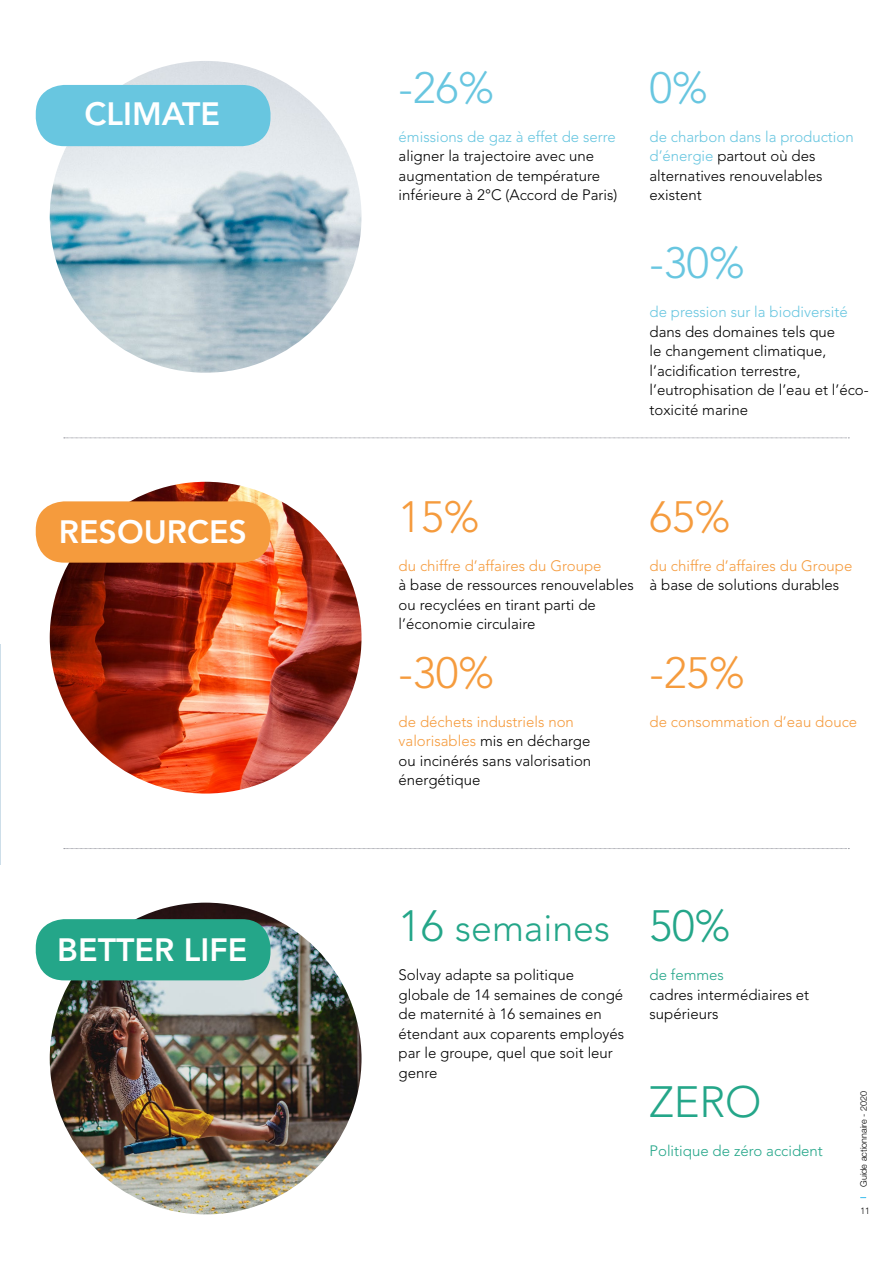
<style>
.page{position:relative;width:893px;height:1263px;background:#fff}
.page>*{position:absolute;margin:0;border:0;box-sizing:border-box;transform-origin:0 0}
.t1{font:300 43.5px "Avenir LT Pro";color:#f59b3d}
.t2{font:300 43.5px "Avenir LT Pro";color:#68c6e0}
.t3{font:300 43.5px "Avenir LT Pro";color:#24a689}
.t4{font:300 37.5px "Avenir LT Pro";color:#24a689}
.t5{font:800 32.1px "Avenir LT Pro";color:#fff}
.t6{font:300 15px/19.5px "Avenir LT Pro";color:#000}
.t7{font:300 15px "Avenir LT Pro";color:#f59b3d}
.t8{font:300 15px "Avenir LT Pro";color:#68c6e0}
.t9{font:300 15px "Avenir LT Pro";color:#24a689}
.t10{font:300 9px "Helvetica Neue LT Std";color:#000}
.t11{font:300 9px "Avenir LT Pro";color:#000}
.s1{color:#68c6e0}
.s2{color:#f59b3d}
.s3{font-size:43.5px}
</style>
<div class="page">
<img style="left:50px;top:903px;width:311px;height:311px;border-radius:156px">
<div style="left:36px;top:919px;width:234px;height:61px;background:#24a689;border-radius:29px"></div>
<hr style="left:0;top:644px;width:1px;height:221px;background:#045b90">
<img style="left:50px;top:482px;width:311px;height:311px;border-radius:156px">
<div style="left:36px;top:501px;width:234px;height:62px;background:#f59b3d;border-radius:29px"></div>
<img style="left:50px;top:61px;width:311px;height:312px;border-radius:156px">
<div style="left:36px;top:85px;width:234px;height:61px;background:#68c6e0;border-radius:29px"></div>
<svg style="left:64px;top:438px;width:785px;height:1px"></svg>
<svg style="left:64px;top:848px;width:785px;height:1px"></svg>
<h3 class="t5" style="left:85px;top:95px;width:137px">CLIMATE</h3>
<h3 class="t5" style="left:59px;top:512px;width:190px">RESOURCES</h3>
<h3 class="t5" style="left:57px;top:931px;width:192px">BETTER LIFE</h3>
<h1 class="t2" style="left:399px;top:62px;width:97px">-26%</h1>
<p class="t8" style="left:399px;top:128px;width:219px">émissions de gaz à effet de serre</p>
<p class="t6" style="left:399px;top:146px;width:220px">aligner la trajectoire avec une augmentation de température inférieure à 2°C (Accord de Paris)</p>
<h1 class="t2" style="left:649px;top:62px;width:60px">0%</h1>
<p class="t6" style="left:649px;top:127px;width:206px"><span class="s1">de charbon dans la production d’énergie</span> partout où des alternatives renouvelables existent</p>
<h1 class="t2" style="left:649px;top:238px;width:97px">-30%</h1>
<p class="t8" style="left:649px;top:303px;width:200px">de pression sur la biodiversité</p>
<p class="t6" style="left:649px;top:322px;width:221px">dans des domaines tels que<br>le changement climatique, l’acidification terrestre, l’eutrophisation de l’eau et l’éco&shy;toxicité marine</p>
<h1 class="t1" style="left:399px;top:491px;width:82px">15%</h1>
<p class="t7" style="left:399px;top:557px;width:204px">du chiffre d’affaires du Groupe</p>
<p class="t6" style="left:399px;top:575px;width:237px">à base de ressources renouvelables ou recyclées en tirant parti de l’économie circulaire</p>
<h1 class="t1" style="left:399px;top:647px;width:97px">-30%</h1>
<p class="t6" style="left:399px;top:712px;width:194px"><span class="s2">de déchets industriels non valorisables</span> mis en décharge ou incinérés sans valorisation énergétique</p>
<h1 class="t1" style="left:649px;top:491px;width:82px">65%</h1>
<p class="t7" style="left:649px;top:557px;width:204px">du chiffre d’affaires du Groupe</p>
<p class="t6" style="left:649px;top:575px;width:191px">à base de solutions durables</p>
<h1 class="t1" style="left:649px;top:647px;width:97px">-25%</h1>
<p class="t7" style="left:649px;top:713px;width:209px">de consommation d’eau douce</p>
<h2 class="t4" style="left:399px;top:906px;width:213px"><span class="s3">16</span> semaines</h2>
<p class="t6" style="left:399px;top:965px;width:227px">Solvay adapte sa politique globale de 14 semaines de congé de maternité à 16 semaines en étendant aux coparents employés par le groupe, quel que soit leur genre</p>
<h1 class="t3" style="left:649px;top:901px;width:82px">50%</h1>
<p class="t9" style="left:649px;top:966px;width:76px">de femmes</p>
<p class="t6" style="left:649px;top:985px;width:161px">cadres intermédiaires et supérieurs</p>
<h1 class="t3" style="left:649px;top:1076px;width:114px">ZERO</h1>
<p class="t9" style="left:649px;top:1142px;width:175px">Politique de zéro accident</p>
<p class="t10" style="left:858px;top:1187px;width:97px;rotate:-90deg">Guide actionnaire - 2020</p>
<p class="t11" style="left:861px;top:1206px;width:11px">11</p>
</div>
